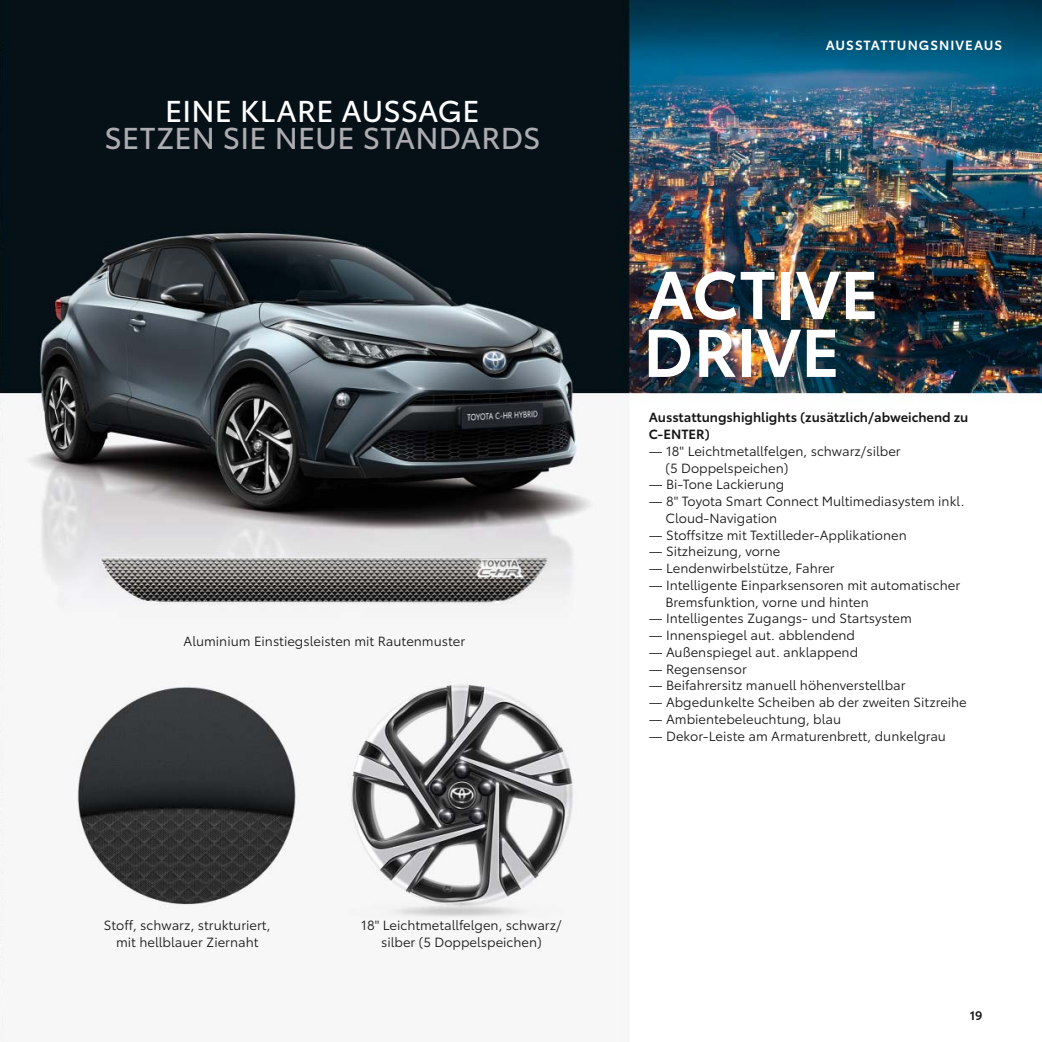
<style>
.page{position:relative;width:1042px;height:1042px;background:#fff}
.page>*{position:absolute;margin:0;border:0;box-sizing:border-box;transform-origin:0 0}
.t1{font:600 66.5px/57.8px "Toyota Type";letter-spacing:.005em;color:#fff}
.t2{font:29.75px "Toyota Type";letter-spacing:.01em;color:#adadb1}
.t3{font:29.75px "Toyota Type";letter-spacing:.005em;color:#fff}
.t4{font:13.12px/16.8px "Toyota Type";color:#151616}
.t5{font:600 13.12px/16.8px "Toyota Type";color:#151616}
.t6{font:600 13.12px "Toyota Type";letter-spacing:.08em;color:#fff}
.t7{font:600 12.25px "Toyota Type";color:#151616}
</style>
<div class="page">
<img style="left:0;top:0;width:1042px;height:1041px">
<h2 class="t3" style="left:165px;top:99px;width:316px">EINE KLARE AUSSAGE</h2>
<h2 class="t2" style="left:104px;top:126px;width:437px">SETZEN SIE NEUE STANDARDS</h2>
<p class="t4" style="left:184px;top:634px;width:283px">Aluminium Einstiegsleisten mit Rautenmuster</p>
<p class="t4" style="left:104px;top:918px;width:168px;text-align:center">Stoff, schwarz, strukturiert, mit hellblauer Ziernaht</p>
<p class="t4" style="left:361px;top:918px;width:202px;text-align:center">18" Leichtmetallfelgen, schwarz/ silber (5 Doppelspeichen)</p>
<p class="t6" style="left:826px;top:40px;width:178px">AUSSTATTUNGSNIVEAUS</p>
<h1 class="t1" style="left:643px;top:272px;width:237px">ACTIVE<br>DRIVE</h1>
<p class="t5" style="left:649px;top:410px;width:321px">Ausstattungshighlights (zusätzlich/abweichend zu<br>C-ENTER)</p>
<p class="t4" style="left:665px;top:444px;width:237px;text-indent:-17px">— 18" Leichtmetallfelgen, schwarz/silber (5 Doppelspeichen)</p>
<p class="t4" style="left:649px;top:477px;width:137px">— Bi-Tone Lackierung</p>
<p class="t4" style="left:665px;top:494px;width:301px;text-indent:-17px">— 8" Toyota Smart Connect Multimediasystem inkl.<br>Cloud-Navigation</p>
<p class="t4" style="left:649px;top:528px;width:260px">— Stoffsitze mit Textilleder-Applikationen</p>
<p class="t4" style="left:649px;top:544px;width:133px">— Sitzheizung, vorne</p>
<p class="t4" style="left:649px;top:561px;width:187px">— Lendenwirbelstütze, Fahrer</p>
<p class="t4" style="left:665px;top:578px;width:296px;text-indent:-17px">— Intelligente Einparksensoren mit automatischer<br>Bremsfunktion, vorne und hinten</p>
<p class="t4" style="left:649px;top:611px;width:265px">— Intelligentes Zugangs- und Startsystem</p>
<p class="t4" style="left:649px;top:628px;width:208px">— Innenspiegel aut. abblendend</p>
<p class="t4" style="left:649px;top:645px;width:211px">— Außenspiegel aut. anklappend</p>
<p class="t4" style="left:649px;top:661px;width:100px">— Regensensor</p>
<p class="t4" style="left:649px;top:678px;width:258px">— Beifahrersitz manuell höhenverstellbar</p>
<p class="t4" style="left:649px;top:695px;width:320px">— Abgedunkelte Scheiben ab der zweiten Sitzreihe</p>
<p class="t4" style="left:649px;top:712px;width:194px">— Ambientebeleuchtung, blau</p>
<p class="t4" style="left:649px;top:728px;width:299px">— Dekor-Leiste am Armaturenbrett, dunkelgrau</p>
<p class="t7" style="left:969px;top:1010px;width:14px">19</p>
</div>
